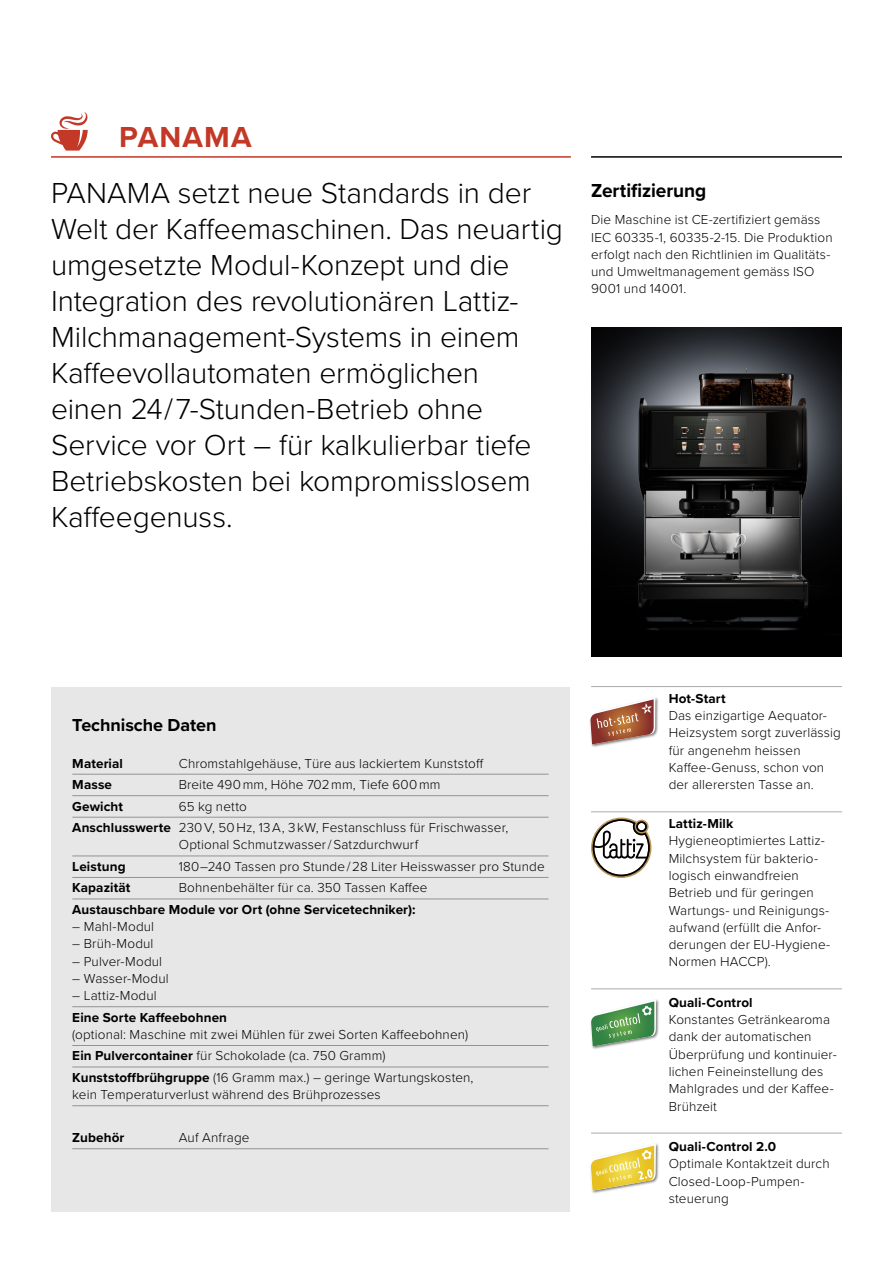
<style>
.page{position:relative;width:893px;height:1263px;background:#fff}
.page>*{position:absolute;margin:0;border:0;box-sizing:border-box;transform-origin:0 0}
.t1{font:300 30px/36px "Proxima Nova";letter-spacing:-.005em;color:#000}
.t2{font:700 30px "Proxima Nova";letter-spacing:.04em;color:#c33826}
.t3{font:700 19.5px "Proxima Nova";letter-spacing:-.005em;color:#000}
.t4{font:700 18px "Proxima Nova";letter-spacing:-.005em;color:#000}
.t5{font:300 13.5px/17.2px "Proxima Nova";letter-spacing:.01em;color:#000}
.t6{font:700 13.5px "Proxima Nova";letter-spacing:.01em;color:#000}
.s1{font-weight:700}
</style>
<div class="page">
<div style="left:51px;top:687px;width:519px;height:525px;background:#e7e7e7"></div>
<hr style="left:72px;top:774px;width:477px;height:1px;background:#939393">
<hr style="left:72px;top:795px;width:477px;height:1px;background:#939393">
<hr style="left:72px;top:817px;width:477px;height:1px;background:#939393">
<hr style="left:72px;top:856px;width:477px;height:1px;background:#939393">
<hr style="left:72px;top:877px;width:477px;height:1px;background:#939393">
<hr style="left:72px;top:899px;width:477px;height:1px;background:#939393">
<hr style="left:72px;top:1006px;width:477px;height:1px;background:#939393">
<hr style="left:72px;top:1045px;width:477px;height:1px;background:#939393">
<hr style="left:72px;top:1067px;width:477px;height:1px;background:#939393">
<hr style="left:72px;top:1105px;width:477px;height:1px;background:#939393">
<hr style="left:72px;top:1148px;width:477px;height:1px;background:#939393">
<hr style="left:51px;top:156px;width:520px;height:2px;background:#c33826">
<hr style="left:591px;top:156px;width:251px;height:2px;background:#000">
<svg style="left:51px;top:112px;width:37px;height:39px"></svg>
<hr style="left:591px;top:686px;width:251px;height:1px;background:#aaa">
<img style="left:591px;top:697px;width:68px;height:50px">
<svg style="left:590px;top:697px;width:65px;height:48px"></svg>
<hr style="left:591px;top:988px;width:251px;height:1px;background:#aaa">
<img style="left:592px;top:999px;width:67px;height:50px">
<svg style="left:590px;top:999px;width:66px;height:48px"></svg>
<hr style="left:591px;top:1133px;width:251px;height:1px;background:#aaa">
<img style="left:592px;top:1143px;width:67px;height:51px">
<svg style="left:590px;top:1143px;width:66px;height:48px"></svg>
<hr style="left:591px;top:811px;width:251px;height:1px;background:#aaa">
<svg style="left:591px;top:817px;width:60px;height:61px"></svg>
<img style="left:591px;top:327px;width:251px;height:329px">
<h1 class="t2" style="left:119px;top:115px;width:134px">PANAMA</h1>
<p class="t1" style="left:51px;top:174px;width:513px">PANAMA setzt neue Standards in der Welt der Kaffeemaschinen. Das neuartig umgesetzte Modul-Konzept und die Integration des revolutionären Lattiz-Milchmanagement-Systems in einem Kaffeevollautomaten ermöglichen<br>einen 24/7-Stunden-Betrieb ohne Service vor Ort – für kalkulierbar tiefe Betriebskosten bei kompromisslosem Kaffeegenuss.</p>
<h2 class="t3" style="left:591px;top:175px;width:117px">Zertifizierung</h2>
<p class="t5" style="left:591px;top:211px;width:243px">Die Maschine ist CE-zertifiziert gemäss IEC 60335-1, 60335-2-15. Die Produktion erfolgt nach den Richtlinien im Qualitäts&shy;und Umweltmanagement gemäss ISO 9001 und 14001.</p>
<h3 class="t4" style="left:72px;top:712px;width:146px">Technische Daten</h3>
<p class="t6" style="left:72px;top:753px;width:52px">Material</p>
<p class="t5" style="left:179px;top:754px;width:306px">Chromstahlgehäuse, Türe aus lackiertem Kunststoff</p>
<p class="t6" style="left:72px;top:774px;width:41px">Masse</p>
<p class="t5" style="left:179px;top:775px;width:263px">Breite 490 mm, Höhe 702 mm, Tiefe 600 mm</p>
<p class="t6" style="left:72px;top:796px;width:52px">Gewicht</p>
<p class="t5" style="left:72px;top:795px;width:438px;line-height:21.5px;text-indent:107px">65 kg netto<br><span class="s1">Anschlusswerte</span> 230 V, 50 Hz, 13 A, 3 kW, Festanschluss für Frischwasser,</p>
<p class="t5" style="left:179px;top:835px;width:241px">Optional Schmutzwasser / Satzdurchwurf</p>
<p class="t6" style="left:72px;top:856px;width:55px">Leistung</p>
<p class="t5" style="left:179px;top:857px;width:367px">180–240 Tassen pro Stunde / 28 Liter Heisswasser pro Stunde</p>
<p class="t6" style="left:72px;top:878px;width:60px">Kapazität</p>
<p class="t5" style="left:179px;top:878px;width:250px">Bohnenbehälter für ca. 350 Tassen Kaffee</p>
<p class="t6" style="left:72px;top:899px;width:345px">Austauschbare Module vor Ort (ohne Servicetechniker):</p>
<p class="t5" style="left:72px;top:917px;width:83px">– Mahl-Modul</p>
<p class="t5" style="left:72px;top:934px;width:83px">– Brüh-Modul</p>
<p class="t5" style="left:72px;top:952px;width:91px">– Pulver-Modul</p>
<p class="t5" style="left:72px;top:969px;width:98px">– Wasser-Modul</p>
<p class="t5" style="left:72px;top:986px;width:86px">– Lattiz-Modul</p>
<p class="t6" style="left:72px;top:1007px;width:156px">Eine Sorte Kaffeebohnen</p>
<p class="t5" style="left:72px;top:1023px;width:403px;line-height:21.5px">(optional: Maschine mit zwei Mühlen für zwei Sorten Kaffeebohnen)<br><span class="s1">Ein Pulvercontainer</span> für Schokolade (ca. 750 Gramm)<br><span class="s1">Kunststoffbrühgruppe</span> (16 Gramm max.) – geringe Wartungskosten,</p>
<p class="t5" style="left:72px;top:1085px;width:310px">kein Temperaturverlust während des Brühprozesses</p>
<p class="t6" style="left:72px;top:1127px;width:54px">Zubehör</p>
<p class="t5" style="left:179px;top:1128px;width:72px">Auf Anfrage</p>
<p class="t6" style="left:669px;top:688px;width:58px">Hot-Start</p>
<p class="t5" style="left:669px;top:706px;width:174px">Das einzigartige Aequator-<br>Heizsystem sorgt zuverlässig für angenehm heissen<br>Kaffee-Genuss, schon von der allerersten Tasse an.</p>
<p class="t6" style="left:669px;top:814px;width:66px">Lattiz-Milk</p>
<p class="t5" style="left:669px;top:832px;width:163px">Hygieneoptimiertes Lattiz-<br>Milchsystem für bakterio&shy;logisch einwandfreien<br>Betrieb und für geringen<br>Wartungs- und Reinigungs&shy;aufwand (erfüllt die Anfor&shy;derungen der EU-Hygiene-<br>Normen HACCP).</p>
<p class="t6" style="left:669px;top:992px;width:85px">Quali-Control</p>
<p class="t5" style="left:669px;top:1010px;width:170px">Konstantes Getränkearoma dank der automatischen<br>Überprüfung und kontinuier&shy;lichen Feineinstellung des<br>Mahlgrades und der Kaffee-<br>Brühzeit</p>
<p class="t6" style="left:669px;top:1137px;width:109px">Quali-Control 2.0</p>
<p class="t5" style="left:669px;top:1154px;width:162px">Optimale Kontaktzeit durch<br>Closed-Loop-Pumpen&shy;steuerung</p>
</div>
